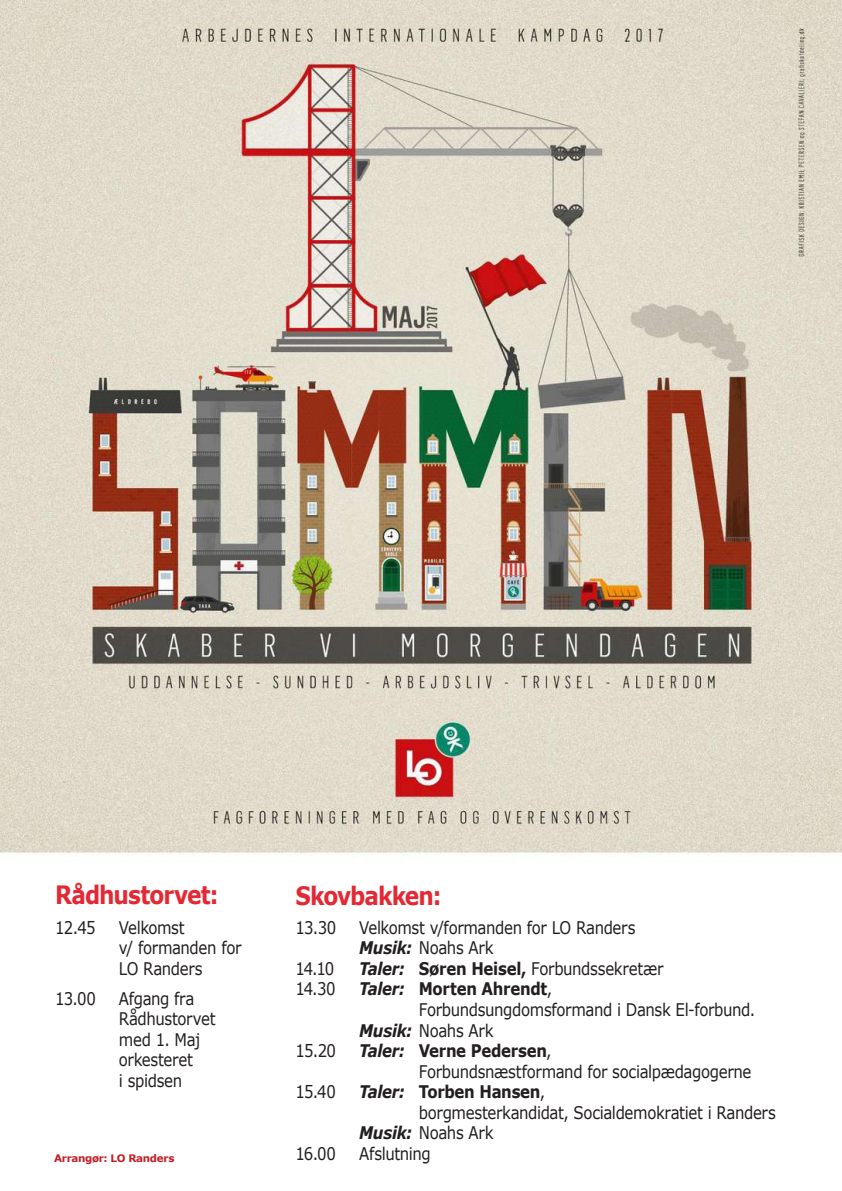
<style>
.page{position:relative;width:842px;height:1191px;background:#fff}
.page>*{position:absolute;margin:0;border:0;box-sizing:border-box;transform-origin:0 0}
.mellem{font:700 25.3px "Verdana";letter-spacing:-.045em;color:#e42834;scale:.86 1}
.brød_U{font:17.4px "Verdana";letter-spacing:-.025em;color:#231f20;scale:.86 1}
.brød_U-2{font:700 17.4px "Verdana";letter-spacing:-.02em;color:#231f20;scale:.86 1}
.mellem-2{font:700 10.4px "Verdana";letter-spacing:-.03em;color:#c42026}
.s1{font-weight:700;font-style:italic}
.s2{font-weight:700}
.s3{font-style:italic}
.s4{font-weight:400}
</style>
<div class="page">
<img style="left:0;top:0;width:842px;height:855px">
<p class="mellem" style="left:55px;top:877px;width:191px">Rådhustorvet:</p>
<p class="brød_U" style="left:55px;top:915px;width:48px">12.45</p>
<p class="brød_U" style="left:119px;top:915px;width:78px">Velkomst</p>
<p class="brød_U" style="left:119px;top:936px;width:144px">v/ formanden for</p>
<p class="brød_U" style="left:119px;top:956px;width:99px">LO Randers</p>
<p class="brød_U" style="left:55px;top:986px;width:49px">13.00</p>
<p class="brød_U" style="left:119px;top:986px;width:89px">Afgang fra</p>
<p class="brød_U" style="left:119px;top:1006px;width:114px">Rådhustorvet</p>
<p class="brød_U" style="left:119px;top:1027px;width:96px">med 1. Maj</p>
<p class="brød_U" style="left:119px;top:1048px;width:88px">orkesteret</p>
<p class="brød_U" style="left:119px;top:1068px;width:75px">i spidsen</p>
<p class="mellem" style="left:296px;top:877px;width:171px">Skovbakken:</p>
<p class="brød_U" style="left:296px;top:915px;width:49px">13.30</p>
<p class="brød_U" style="left:359px;top:915px;width:323px">Velkomst v/formanden for LO Randers</p>
<p class="brød_U" style="left:359px;top:936px;width:158px"><span class="s1">Musik:</span> Noahs Ark</p>
<p class="brød_U" style="left:296px;top:956px;width:47px">14.10</p>
<p class="brød_U" style="left:359px;top:956px;width:355px"><span class="s1">Taler:</span> <span class="s2">Søren Heisel,</span> Forbundssekretær</p>
<p class="brød_U" style="left:296px;top:977px;width:48px">14.30</p>
<p class="brød_U-2" style="left:359px;top:976px;width:226px"><span class="s3">Taler:</span> Morten Ahrendt<span class="s4">,</span></p>
<p class="brød_U" style="left:419px;top:997px;width:393px">Forbundsungdomsformand i Dansk El-forbund.</p>
<p class="brød_U" style="left:359px;top:1018px;width:158px"><span class="s1">Musik:</span> Noahs Ark</p>
<p class="brød_U" style="left:296px;top:1038px;width:49px">15.20</p>
<p class="brød_U-2" style="left:359px;top:1038px;width:225px"><span class="s3">Taler:</span> Verne Pedersen<span class="s4">,</span></p>
<p class="brød_U" style="left:419px;top:1059px;width:388px">Forbundsnæstformand for socialpædagogerne</p>
<p class="brød_U" style="left:296px;top:1079px;width:49px">15.40</p>
<p class="brød_U-2" style="left:359px;top:1079px;width:218px"><span class="s3">Taler:</span> Torben Hansen<span class="s4">,</span></p>
<p class="brød_U" style="left:419px;top:1100px;width:417px">borgmesterkandidat, Socialdemokratiet i Randers</p>
<p class="brød_U" style="left:359px;top:1121px;width:158px"><span class="s1">Musik:</span> Noahs Ark</p>
<p class="mellem-2" style="left:54px;top:1150px;width:122px">Arrangør: LO Randers</p>
<p class="brød_U" style="left:296px;top:1141px;width:49px">16.00</p>
<p class="brød_U" style="left:359px;top:1141px;width:85px">Afslutning</p>
</div>
